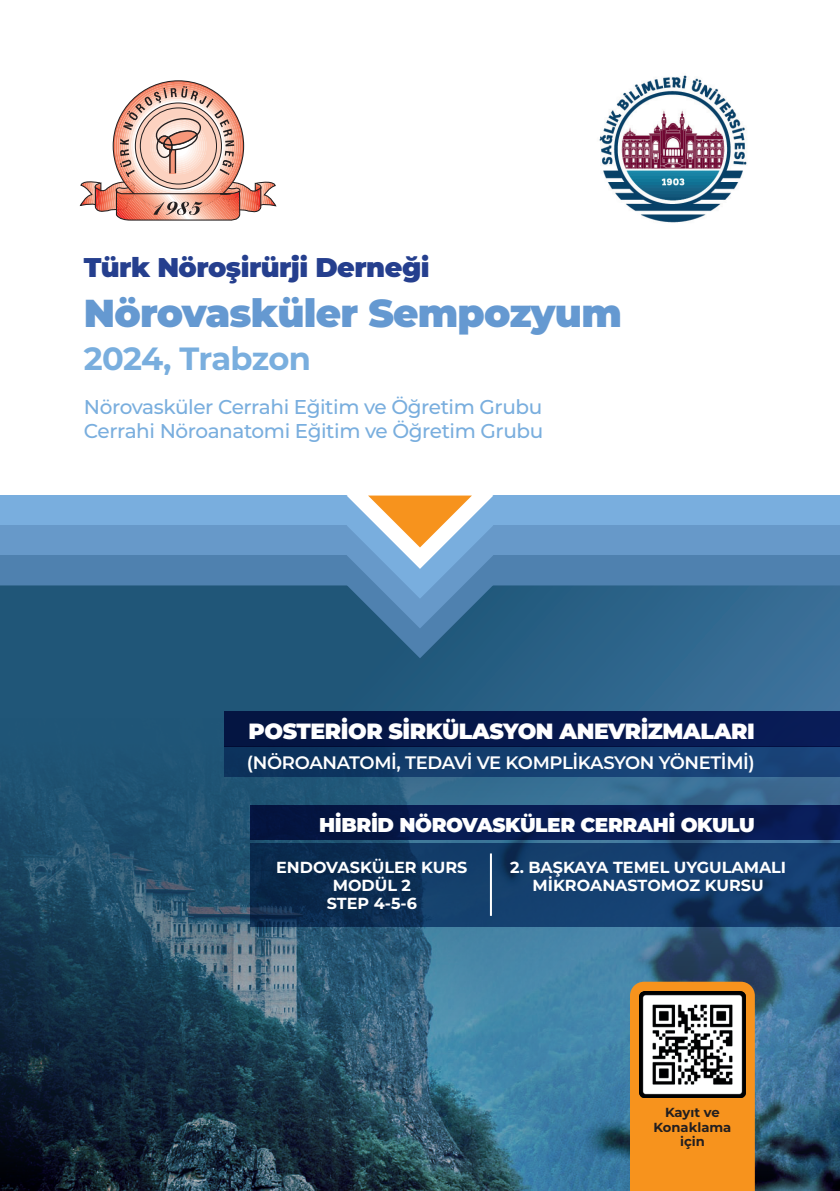
<style>
.page{position:relative;width:840px;height:1191px;background:#fff}
.page>*{position:absolute;margin:0;border:0;box-sizing:border-box;transform-origin:0 0}
.t1{font:900 39px "Montserrat";letter-spacing:-.02em;color:#6599d1}
.t2{font:700 32.2px "Montserrat";letter-spacing:-.025em;color:#79aede}
.t3{font:900 27px "Montserrat";letter-spacing:-.02em;color:#253f8e}
.t4{font:900 22px "Montserrat";letter-spacing:-.02em;color:#fff}
.t5{font:500 20px/24px "Montserrat";letter-spacing:-.02em;color:#79aede}
.t6{font:900 20px "Montserrat";letter-spacing:-.02em;color:#fff}
.t7{font:600 18px "Montserrat";letter-spacing:-.02em;color:#fff}
.t8{font:700 16px/18px "Montserrat";color:#fff;text-align:center}
.t9{font:700 13.2px/14.8px "Montserrat";color:#231f20;text-align:center}
</style>
<div class="page">
<div style="left:0;top:495px;width:839px;height:60px;background:#79aede"></div>
<div style="left:0;top:525px;width:839px;height:60px;background:#6799c9"></div>
<div style="left:0;top:555px;width:839px;height:60px;background:#4f81af"></div>
<div style="left:0;top:585px;width:839px;height:606px;background:linear-gradient(to right,#194f6f,#356c94)"></div>
<svg style="left:346px;top:495px;width:147px;height:163px"></svg>
<img style="left:0;top:719px;width:839px;height:472px">
<div style="left:225px;top:711px;width:614px;height:35px;background:#06184c"></div>
<div style="left:250px;top:805px;width:589px;height:34px;background:linear-gradient(to right,#051643,#091d58)"></div>
<svg style="left:250px;top:842px;width:589px;height:84px;background:#123863"></svg>
<div style="left:225px;top:746px;width:614px;height:31px;background:linear-gradient(to right,#0c335c,#1b477e)"></div>
<svg style="left:79px;top:81px;width:197px;height:140px"></svg>
<img style="left:599px;top:75px;width:148px;height:148px">
<div style="left:629px;top:981px;width:125px;height:210px;background:#f7931d"></div>
<hr style="left:489px;top:853px;width:2px;height:63px;background:#fff">
<img style="left:639px;top:991px;width:105px;height:106px">
<h3 class="t3" style="left:84px;top:248px;width:347px">Türk Nöroşirürji Derneği</h3>
<h1 class="t1" style="left:84px;top:284px;width:539px">Nörovasküler Sempozyum</h1>
<h2 class="t2" style="left:84px;top:335px;width:228px">2024, Trabzon</h2>
<p class="t5" style="left:84px;top:394px;width:460px">Nörovasküler Cerrahi Eğitim ve Öğretim Grubu<br>Cerrahi Nöroanatomi Eğitim ve Öğretim Grubu</p>
<p class="t4" style="left:248px;top:715px;width:507px">POSTERİOR SİRKÜLASYON ANEVRİZMALARI</p>
<p class="t7" style="left:247px;top:750px;width:509px">(NÖROANATOMİ, TEDAVİ VE KOMPLİKASYON YÖNETİMİ)</p>
<p class="t6" style="left:319px;top:809px;width:437px">HİBRİD NÖROVASKÜLER CERRAHİ OKULU</p>
<p class="t8" style="left:276px;top:857px;width:193px">ENDOVASKÜLER KURS<br>MODÜL 2<br>STEP 4-5-6</p>
<p class="t8" style="left:509px;top:857px;width:277px">2. BAŞKAYA TEMEL UYGULAMALI<br>MİKROANASTOMOZ KURSU</p>
<p class="t9" style="left:653px;top:1104px;width:79px">Kayıt ve<br>Konaklama için</p>
</div>
